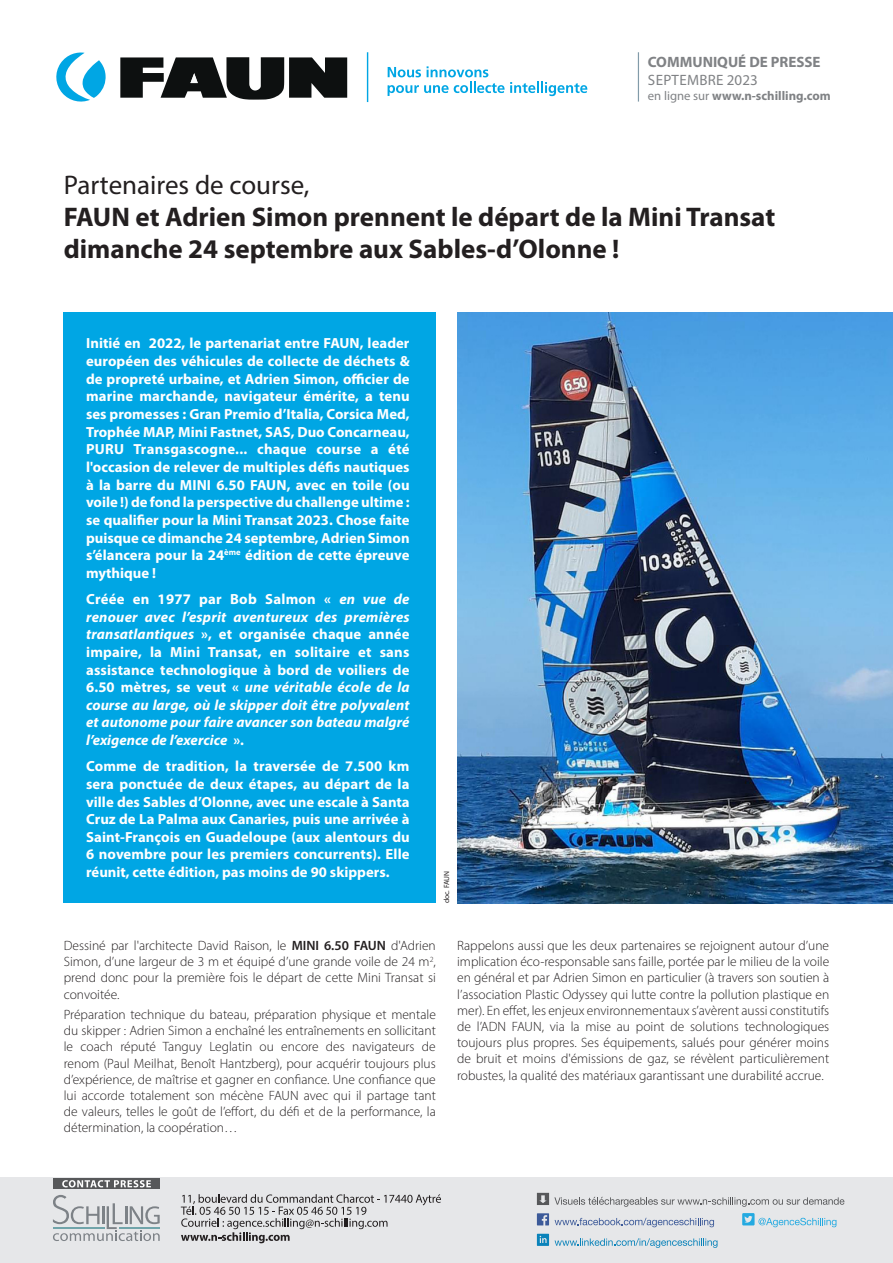
<style>
.page{position:relative;width:893px;height:1263px;background:#fff}
.page>*{position:absolute;margin:0;border:0;box-sizing:border-box;transform-origin:0 0}
.t1{font:700 27px/32.4px "Myriad Pro";color:#231f20}
.t2{font:700 15px "Myriad Pro";color:#808285}
.t3{font:15px "Myriad Pro";letter-spacing:.02em;color:#808285}
.t4{font:700 14.7px/17.7px "Myriad Pro";color:#fff;text-align:justify}
.t5{font:italic 700 14.7px/17.7px "Myriad Pro";color:#fff;text-align:justify}
.t6{font:300 13.5px/16.2px "Myriad Pro";color:#231f20;text-align:justify}
.t7{font:700 12.75px "Myriad Pro";color:#808285}
.t8{font:7.5px "Myriad Pro";color:#231f20}
.s1{font-weight:400}
.s2{font-style:normal}
.s3{font-weight:600}
</style>
<div class="page">
<div style="left:64px;top:313px;width:372px;height:590px;background:#00a6e4"></div>
<svg style="left:388px;top:66px;width:199px;height:30px"></svg>
<hr style="left:367px;top:52px;width:1px;height:50px;background:#00a6e4">
<svg style="left:56px;top:52px;width:292px;height:50px"></svg>
<hr style="left:638px;top:52px;width:1px;height:50px;background:#829ba9">
<div style="left:0;top:1178px;width:893px;height:85px;background:#e6e7e9"></div>
<div style="left:53px;top:1178px;width:107px;height:11px;background:#57585a"></div>
<svg style="left:53px;top:1195px;width:107px;height:46px"></svg>
<svg style="left:181px;top:1194px;width:260px;height:49px"></svg>
<svg style="left:555px;top:1218px;width:159px;height:9px"></svg>
<svg style="left:555px;top:1238px;width:162px;height:10px"></svg>
<svg style="left:537px;top:1213px;width:12px;height:12px"></svg>
<svg style="left:537px;top:1193px;width:307px;height:14px"></svg>
<svg style="left:742px;top:1213px;width:94px;height:14px"></svg>
<svg style="left:537px;top:1234px;width:12px;height:12px"></svg>
<svg style="left:62px;top:1180px;width:89px;height:7px"></svg>
<img style="left:457px;top:313px;width:436px;height:590px">
<p class="t2" style="left:648px;top:52px;width:174px">COMMUNIQUÉ DE PRESSE</p>
<p class="t3" style="left:648px;top:70px;width:111px">SEPTEMBRE 2023</p>
<p class="t7" style="left:648px;top:87px;width:184px"><span class="s1">en ligne sur</span> www.n-schilling.com</p>
<p class="t1" style="left:64px;top:167px;width:713px"><span class="s1">Partenaires de course,<br></span>FAUN et Adrien Simon prennent le départ de la Mini Transat dimanche 24 septembre aux Sables-d’Olonne !</p>
<p class="t4" style="left:86px;top:334px;width:325px">Initié en 2022, le partenariat entre FAUN, leader européen des véhicules de collecte de déchets &amp; de propreté urbaine, et Adrien Simon, officier de marine marchande, navigateur émérite, a tenu ses promesses : Gran Premio d’Italia, Corsica Med, Trophée MAP, Mini Fastnet, SAS, Duo Concarneau, PURU Transgascogne... chaque course a été l'occasion de relever de multiples défis nautiques à la barre du MINI 6.50 FAUN, avec en toile (ou voile !) de fond la perspective du challenge ultime : se qualifier pour la Mini Transat 2023. Chose faite puisque ce dimanche 24 septembre, Adrien Simon s’élancera pour la 24<sup>ème</sup> édition de cette épreuve mythique !</p>
<p class="t5" style="left:86px;top:590px;width:325px"><span class="s2">Créée en 1977 par Bob Salmon «</span> en vue de renouer avec l’esprit aventureux des premières transatlantiques <span class="s2">», et organisée chaque année impaire, la Mini Transat, en solitaire et sans assistance technologique à bord de voiliers de 6.50 mètres, se veut «</span> une véritable école de la course au large, où le skipper doit être polyvalent et autonome pour faire avancer son bateau malgré l’exigence de l’exercice <span class="s2">».</span></p>
<p class="t4" style="left:86px;top:757px;width:325px">Comme de tradition, la traversée de 7.500 km sera ponctuée de deux étapes, au départ de la ville des Sables d’Olonne, avec une escale à Santa Cruz de La Palma aux Canaries, puis une arrivée à Saint-François en Guadeloupe (aux alentours du 6 novembre pour les premiers concurrents). Elle réunit, cette édition, pas moins de 90 skippers.</p>
<p class="t8" style="left:442px;top:903px;width:34px;rotate:-90deg">doc. FAUN</p>
<p class="t6" style="left:64px;top:937px;width:374px">Dessiné par l'architecte David Raison, le <span class="s3">MINI 6.50 FAUN</span> d'Adrien Simon, d’une largeur de 3 m et équipé d’une grande voile de 24 m<sup>2</sup>, prend donc pour la première fois le départ de cette Mini Transat si convoitée.</p>
<p class="t6" style="left:64px;top:1006px;width:374px">Préparation technique du bateau, préparation physique et mentale du skipper : Adrien Simon a enchaîné les entraînements en sollicitant le coach réputé Tanguy Leglatin ou encore des navigateurs de renom (Paul Meilhat, Benoît Hantzberg), pour acquérir toujours plus d’expérience, de maîtrise et gagner en confiance. Une confiance que lui accorde totalement son mécène FAUN avec qui il partage tant de valeurs, telles le goût de l’effort, du défi et de la performance, la détermination, la coopération…</p>
<p class="t6" style="left:457px;top:937px;width:374px">Rappelons aussi que les deux partenaires se rejoignent autour d’une implication éco-responsable sans faille, portée par le milieu de la voile en général et par Adrien Simon en particulier (à travers son soutien à l’association Plastic Odyssey qui lutte contre la pollution plastique en mer). En effet, les enjeux environnementaux s’avèrent aussi constitutifs de l’ADN FAUN, via la mise au point de solutions technologiques toujours plus propres. Ses équipements, salués pour générer moins de bruit et moins d'émissions de gaz, se révèlent particulièrement robustes, la qualité des matériaux garantissant une durabilité accrue.</p>
</div>
